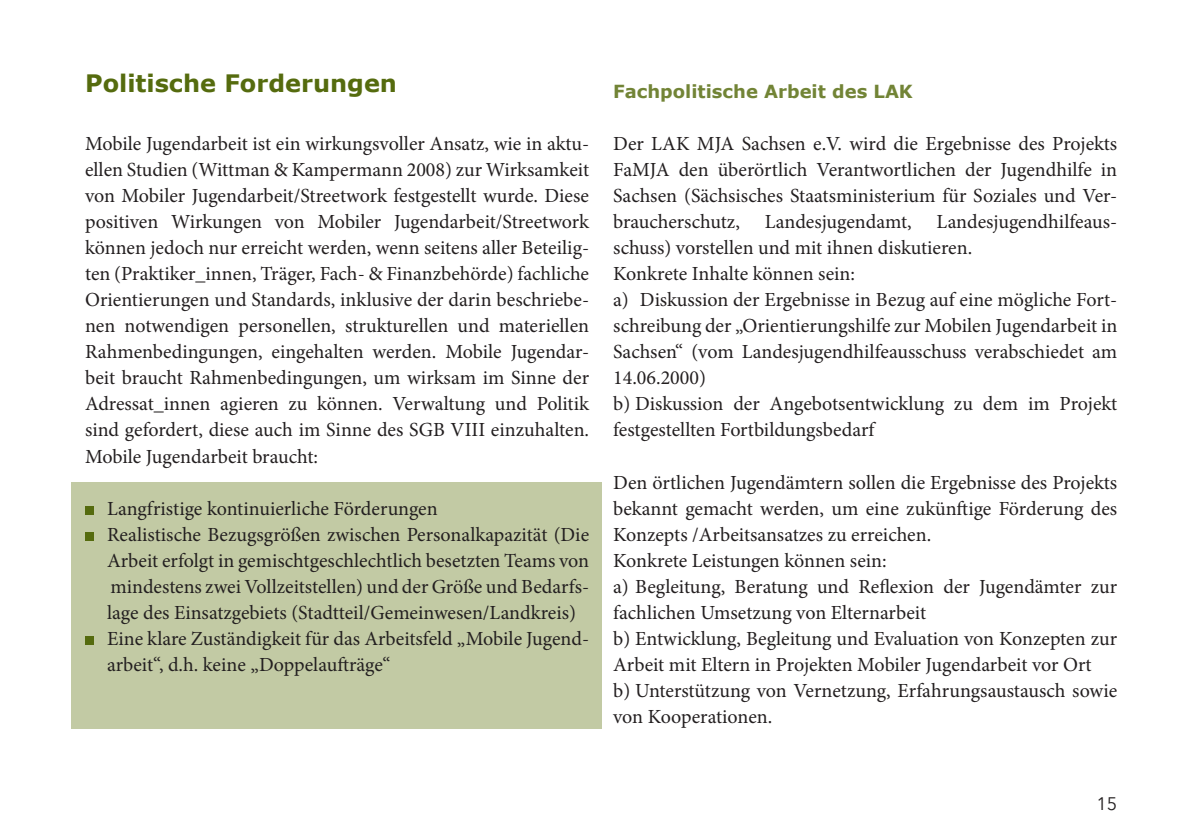
<style>
.page{position:relative;width:1191px;height:840px;background:#fff}
.page>*{position:absolute;margin:0;border:0;box-sizing:border-box;transform-origin:0 0}
.t1{font:700 24px "Verdana";color:#556b0e}
.t2{font:20px/26px "Minion Pro";color:#231f20}
.t3{font:700 18px "Verdana";color:#728436}
.t4{font:18px "Avenir Next LT Pro";color:#231f20}
</style>
<div class="page">
<div style="left:71px;top:482px;width:530px;height:246px;background:#c2caa4"></div>
<div style="left:85px;top:505px;width:9px;height:9px;background:#556b0e"></div>
<div style="left:85px;top:531px;width:9px;height:9px;background:#556b0e"></div>
<div style="left:85px;top:635px;width:9px;height:9px;background:#556b0e"></div>
<p class="t1" style="left:85px;top:66px;width:313px">Politische Forderungen</p>
<p class="t2" style="left:85px;top:131px;width:505px;text-align:justify">Mobile Jugendarbeit ist ein wirkungsvoller Ansatz, wie in aktu&shy;ellen Studien (Wittman &amp; Kampermann 2008) zur Wirksamkeit von Mobiler Jugendarbeit/Streetwork festgestellt wurde. Diese positiven Wirkungen von Mobiler Jugendarbeit/Streetwork können jedoch nur erreicht werden, wenn seitens aller Beteilig&shy;ten (Praktiker_innen, Träger, Fach- &amp; Finanzbehörde) fachliche Orientierungen und Standards, inklusive der darin beschriebe&shy;nen notwendigen personellen, strukturellen und materiellen Rahmenbedingungen, eingehalten werden. Mobile Jugendar&shy;beit braucht Rahmenbedingungen, um wirksam im Sinne der Adressat_innen agieren zu können. Verwaltung und Politik sind gefordert, diese auch im Sinne des SGB VIII einzuhalten.<br>Mobile Jugendarbeit braucht:</p>
<p class="t2" style="left:107px;top:495px;width:483px">Langfristige kontinuierliche Förderungen<br>Realistische Bezugsgrößen zwischen Personalkapazität (Die Arbeit erfolgt in gemischtgeschlechtlich besetzten Teams von mindestens zwei Vollzeitstellen) und der Größe und Bedarfs&shy;lage des Einsatzgebiets (Stadtteil/Gemeinwesen/Landkreis)<br>Eine klare Zuständigkeit für das Arbeitsfeld „Mobile Jugend&shy;arbeit“, d.h. keine „Doppelaufträge“</p>
<p class="t3" style="left:613px;top:79px;width:301px">Fachpolitische Arbeit des LAK</p>
<p class="t2" style="left:613px;top:131px;width:505px">Der LAK MJA Sachsen e.V. wird die Ergebnisse des Projekts FaMJA den überörtlich Verantwortlichen der Jugendhilfe in Sachsen (Sächsisches Staatsministerium für Soziales und Ver&shy;braucherschutz, Landesjugendamt, Landesjugendhilfeaus&shy;schuss) vorstellen und mit ihnen diskutieren.<br>Konkrete Inhalte können sein:<br>a) Diskussion der Ergebnisse in Bezug auf eine mögliche Fort&shy;schreibung der „Orientierungshilfe zur Mobilen Jugendarbeit in Sachsen“ (vom Landesjugendhilfeausschuss verabschiedet am 14.06.2000)<br>b) Diskussion der Angebotsentwicklung zu dem im Projekt festgestellten Fortbildungsbedarf</p>
<p class="t2" style="left:613px;top:469px;width:505px">Den örtlichen Jugendämtern sollen die Ergebnisse des Projekts bekannt gemacht werden, um eine zukünftige Förderung des Konzepts /Arbeitsansatzes zu erreichen.<br>Konkrete Leistungen können sein:<br>a) Begleitung, Beratung und Reflexion der Jugendämter zur fachlichen Umsetzung von Elternarbeit<br>b) Entwicklung, Begleitung und Evaluation von Konzepten zur Arbeit mit Eltern in Projekten Mobiler Jugendarbeit vor Ort<br>b) Unterstützung von Vernetzung, Erfahrungsaustausch sowie von Kooperationen.</p>
<p class="t4" style="left:1096px;top:792px;width:22px">15</p>
</div>
